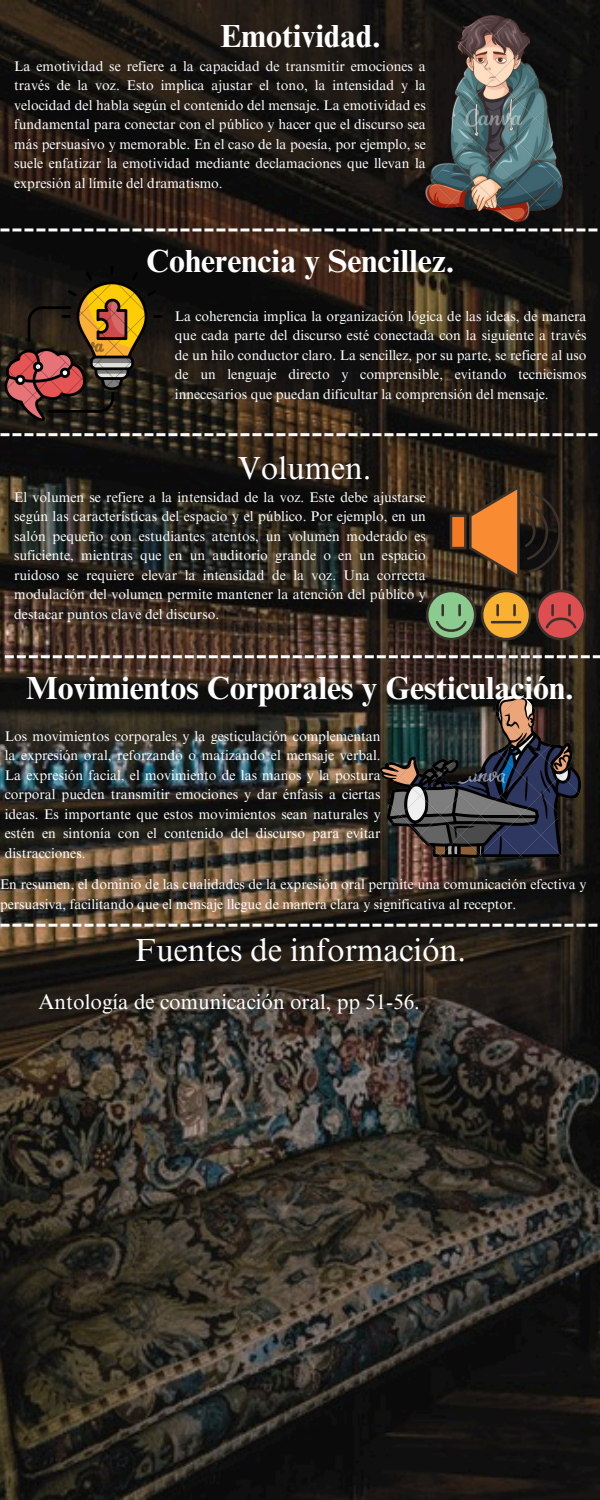
<style>
.page{position:relative;width:600px;height:1500px;background:#fff}
.page>*{position:absolute;margin:0;border:0;box-sizing:border-box;transform-origin:0 0}
.t1{font:700 32px "Times NRMT Pro";color:#fff}
.t2{font:32px "Times NRMT Pro";color:#fff}
.t3{font:21px "Times NRMT Pro";color:#fff}
.t4{font:14px/19.5px "Times NRMT Pro";color:#fff;text-align:justify}
</style>
<div class="page">
<img style="left:0;top:0;width:600px;height:1500px">
<img style="left:426px;top:15px;width:136px;height:206px">
<svg style="left:0;top:228px;width:597px;height:3px"></svg>
<img style="left:0;top:266px;width:163px;height:160px">
<svg style="left:0;top:433px;width:597px;height:3px"></svg>
<svg style="left:450px;top:486px;width:111px;height:92px;background:#6c4321"></svg>
<svg style="left:426px;top:590px;width:160px;height:50px;background:#856640"></svg>
<svg style="left:5px;top:655px;width:595px;height:3px"></svg>
<img style="left:381px;top:693px;width:199px;height:165px">
<svg style="left:0;top:924px;width:597px;height:3px"></svg>
<h1 class="t1" style="left:220px;top:25px;width:162px">Emotividad.</h1>
<p class="t4" style="left:14px;top:58px;width:413px">La emotividad se refiere a la capacidad de transmitir emociones a través de la voz. Esto implica ajustar el tono, la intensidad y la velocidad del habla según el contenido del mensaje. La emotividad es fundamental para conectar con el público y hacer que el discurso sea más persuasivo y memorable. En el caso de la poesía, por ejemplo, se suele enfatizar la emotividad mediante declamaciones que llevan la expresión al límite del dramatismo.</p>
<p class="t1" style="left:146px;top:249px;width:310px">Coherencia y Sencillez.</p>
<p class="t4" style="left:175px;top:308px;width:413px">La coherencia implica la organización lógica de las ideas, de manera que cada parte del discurso esté conectada con la siguiente a través de un hilo conductor claro. La sencillez, por su parte, se refiere al uso de un lenguaje directo y comprensible, evitando tecnicismos innecesarios que puedan dificultar la comprensión del mensaje.</p>
<h1 class="t2" style="left:238px;top:456px;width:135px">Volumen.</h1>
<p class="t4" style="left:14px;top:489px;width:413px">El volumen se refiere a la intensidad de la voz. Este debe ajustarse según las características del espacio y el público. Por ejemplo, en un salón pequeño con estudiantes atentos, un volumen moderado es suficiente, mientras que en un auditorio grande o en un espacio ruidoso se requiere elevar la intensidad de la voz. Una correcta modulación del volumen permite mantener la atención del público y destacar puntos clave del discurso.</p>
<p class="t1" style="left:26px;top:676px;width:549px">Movimientos Corporales y Gesticulación.</p>
<p class="t4" style="left:5px;top:728px;width:377px">Los movimientos corporales y la gesticulación complementan la expresión oral, reforzando o matizando el mensaje verbal.<br>La expresión facial, el movimiento de las manos y la postura corporal pueden transmitir emociones y dar énfasis a ciertas ideas. Es importante que estos movimientos sean naturales y estén en sintonía con el contenido del discurso para evitar distracciones.</p>
<h2 class="t4" style="left:0;top:876px;width:588px">En resumen, el dominio de las cualidades de la expresión oral permite una comunicación efectiva y persuasiva, facilitando que el mensaje llegue de manera clara y significativa al receptor.</h2>
<p class="t2" style="left:135px;top:938px;width:333px">Fuentes de información.</p>
<p class="t3" style="left:38px;top:994px;width:383px">Antología de comunicación oral, pp 51-56.</p>
</div>
